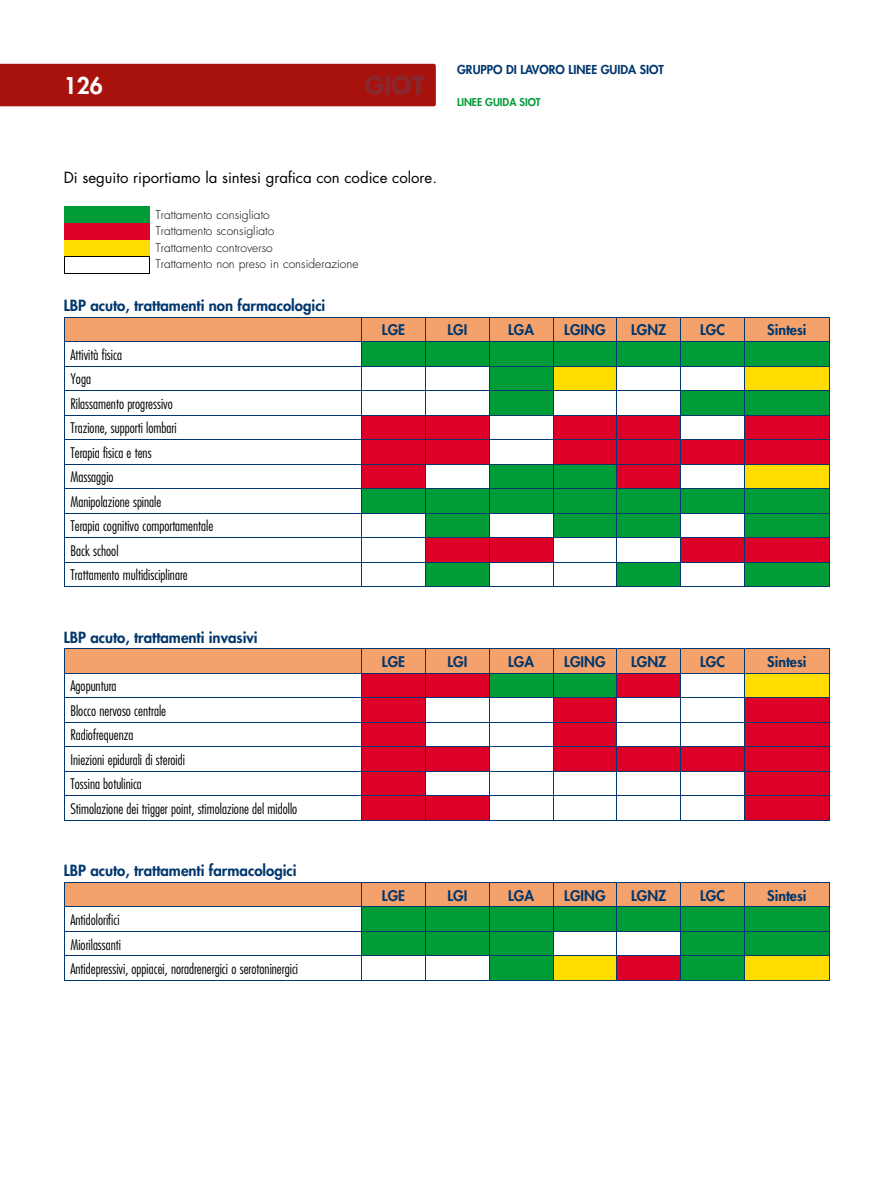
<style>
.page{position:relative;width:893px;height:1191px;background:#fff}
.page>*{position:absolute;margin:0;border:0;box-sizing:border-box;transform-origin:0 0}
.t1{font:800 22.5px "Futura Std";color:#fff}
.t2{font:800 15px "Futura Std";color:#00376d}
.t3{font:15px "Futura Std";color:#000}
.t4{font:300 condensed 14.25px/24.5px "Futura Std";color:#000}
.t5{font:800 14.25px "Futura Std";color:#00376d}
.t6{font:300 12px/16.6px "Futura Std";color:#000}
.t7{font:800 12px "Futura Std";color:#00376d}
.t8{font:800 10.5px "Futura Std";color:#009c38}
</style>
<div class="page">
<div style="left:0;top:64px;width:436px;height:42px;background:#a7120d"></div>
<div style="left:64px;top:206px;width:85px;height:17px;background:#009c38"></div>
<div style="left:64px;top:223px;width:85px;height:17px;background:#dd0028"></div>
<div style="left:64px;top:240px;width:85px;height:16px;background:#fd0"></div>
<hr style="left:64px;top:256px;width:85px;height:1px;background:#000">
<svg style="left:64px;top:257px;width:1px;height:16px"></svg>
<svg style="left:149px;top:257px;width:1px;height:16px"></svg>
<hr style="left:64px;top:273px;width:85px;height:1px;background:#000">
<svg style="left:64px;top:317px;width:766px;height:269px"></svg>
<hr style="left:64px;top:586px;width:298px;height:1px;background:#00376d">
<hr style="left:362px;top:586px;width:63px;height:1px;background:#00376d">
<hr style="left:425px;top:586px;width:64px;height:1px;background:#00376d">
<hr style="left:489px;top:586px;width:64px;height:1px;background:#00376d">
<hr style="left:553px;top:586px;width:64px;height:1px;background:#00376d">
<hr style="left:617px;top:586px;width:64px;height:1px;background:#00376d">
<hr style="left:681px;top:586px;width:63px;height:1px;background:#00376d">
<hr style="left:744px;top:586px;width:86px;height:1px;background:#00376d">
<hr style="left:64px;top:648px;width:298px;height:1px;background:#00376d">
<hr style="left:362px;top:648px;width:63px;height:1px;background:#00376d">
<hr style="left:425px;top:648px;width:64px;height:1px;background:#00376d">
<hr style="left:489px;top:648px;width:64px;height:1px;background:#00376d">
<hr style="left:553px;top:648px;width:64px;height:1px;background:#00376d">
<hr style="left:617px;top:648px;width:64px;height:1px;background:#00376d">
<hr style="left:681px;top:648px;width:63px;height:1px;background:#00376d">
<hr style="left:744px;top:648px;width:86px;height:1px;background:#00376d">
<svg style="left:64px;top:649px;width:766px;height:171px"></svg>
<hr style="left:64px;top:820px;width:298px;height:1px;background:#00376d">
<hr style="left:362px;top:820px;width:63px;height:1px;background:#00376d">
<hr style="left:425px;top:820px;width:64px;height:1px;background:#00376d">
<hr style="left:489px;top:820px;width:64px;height:1px;background:#00376d">
<hr style="left:553px;top:820px;width:64px;height:1px;background:#00376d">
<hr style="left:617px;top:820px;width:64px;height:1px;background:#00376d">
<hr style="left:681px;top:820px;width:63px;height:1px;background:#00376d">
<hr style="left:744px;top:820px;width:86px;height:1px;background:#00376d">
<svg style="left:64px;top:882px;width:766px;height:98px"></svg>
<hr style="left:64px;top:980px;width:298px;height:1px;background:#00376d">
<hr style="left:362px;top:980px;width:63px;height:1px;background:#00376d">
<hr style="left:425px;top:980px;width:64px;height:1px;background:#00376d">
<hr style="left:489px;top:980px;width:64px;height:1px;background:#00376d">
<hr style="left:553px;top:980px;width:64px;height:1px;background:#00376d">
<hr style="left:617px;top:980px;width:64px;height:1px;background:#00376d">
<hr style="left:681px;top:980px;width:63px;height:1px;background:#00376d">
<hr style="left:744px;top:980px;width:86px;height:1px;background:#00376d">
<h1 class="t1" style="left:64px;top:72px;width:41px">126</h1>
<p class="t7" style="left:457px;top:62px;width:208px">gruppo di lavoro linee guida siot</p>
<p class="t8" style="left:457px;top:96px;width:85px">linee guida siot</p>
<p class="t3" style="left:64px;top:167px;width:375px">Di seguito riportiamo la sintesi grafica con codice colore.</p>
<p class="t6" style="left:155px;top:206px;width:205px">Trattamento consigliato<br>Trattamento sconsigliato<br>Trattamento controverso<br>Trattamento non preso in considerazione</p>
<p class="t2" style="left:64px;top:296px;width:263px">lBp acuto, trattamenti non farmacologici</p>
<p class="t5" style="left:382px;top:321px;width:25px">lge</p>
<p class="t5" style="left:447px;top:321px;width:21px">lgi</p>
<p class="t5" style="left:508px;top:321px;width:27px">lga</p>
<p class="t5" style="left:564px;top:321px;width:43px">lging</p>
<p class="t5" style="left:631px;top:321px;width:37px">lgnz</p>
<p class="t5" style="left:700px;top:321px;width:26px">lgc</p>
<p class="t5" style="left:767px;top:321px;width:41px">sintesi</p>
<p class="t4" style="left:70px;top:342px;width:144px">Attività fisica<br>Yoga<br>Rilassamento progressivo<br>Trazione, supporti lombari<br>Terapia fisica e tens<br>Massaggio<br>Manipolazione spinale<br>Terapia cognitivo comportamentale<br>Back school<br>Trattamento multidisciplinare</p>
<p class="t2" style="left:64px;top:627px;width:195px">lBp acuto, trattamenti invasivi</p>
<p class="t4" style="left:70px;top:674px;width:228px">Agopuntura<br>Blocco nervoso centrale<br>Radiofrequenza<br>Iniezioni epidurali di steroidi<br>Tossina botulinica<br>Stimolazione dei trigger point, stimolazione del midollo</p>
<p class="t2" style="left:64px;top:861px;width:234px">lBp acuto, trattamenti farmacologici</p>
<p class="t4" style="left:70px;top:907px;width:229px">Antidolorifici<br>Miorilassanti<br>Antidepressivi, oppiacei, noradrenergici o serotoninergici</p>
<p class="t5" style="left:382px;top:652px;width:25px">lge</p>
<p class="t5" style="left:447px;top:652px;width:21px">lgi</p>
<p class="t5" style="left:508px;top:652px;width:27px">lga</p>
<p class="t5" style="left:564px;top:652px;width:43px">lging</p>
<p class="t5" style="left:631px;top:652px;width:37px">lgnz</p>
<p class="t5" style="left:700px;top:652px;width:26px">lgc</p>
<p class="t5" style="left:767px;top:652px;width:41px">sintesi</p>
<p class="t5" style="left:382px;top:886px;width:25px">lge</p>
<p class="t5" style="left:447px;top:886px;width:21px">lgi</p>
<p class="t5" style="left:508px;top:886px;width:27px">lga</p>
<p class="t5" style="left:564px;top:886px;width:43px">lging</p>
<p class="t5" style="left:631px;top:886px;width:37px">lgnz</p>
<p class="t5" style="left:700px;top:886px;width:26px">lgc</p>
<p class="t5" style="left:767px;top:886px;width:41px">sintesi</p>
</div>
